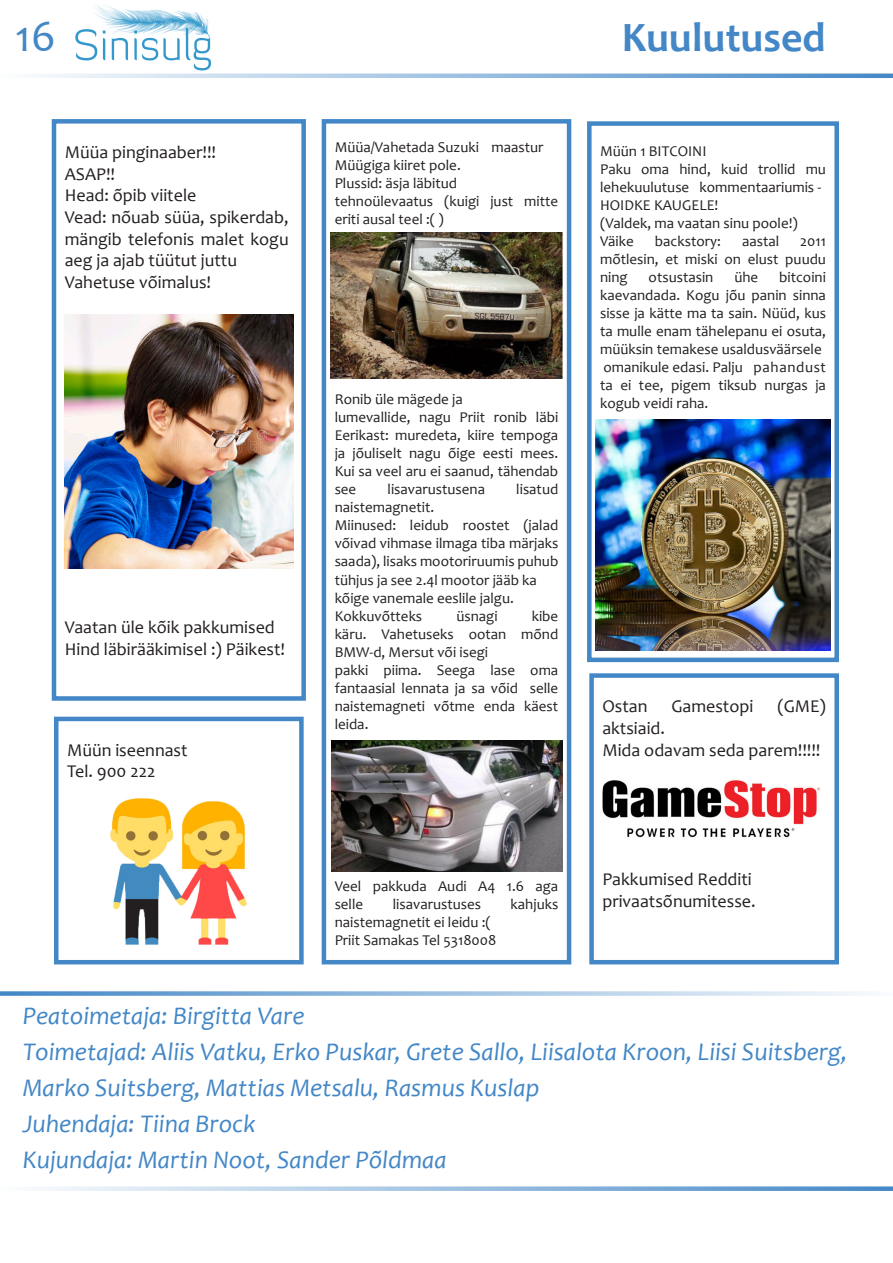
<style>
.page{position:relative;width:893px;height:1263px;background:#fff}
.page>*{position:absolute;margin:0;border:0;box-sizing:border-box;transform-origin:0 0}
.t1{font:45px "Candara";color:#4387c7}
.t2{font:700 42px "Candara";color:#4387c7}
.t3{font:italic 25.5px/36px "Candara";color:#4387c7}
.t4{font:18px/21.6px "Candara";color:#231f20}
.t5{font:15px/18px "Candara";color:#231f20}
</style>
<div class="page">
<svg style="left:37px;top:74px;width:856px;height:4px"></svg>
<svg style="left:37px;top:1186px;width:856px;height:5px"></svg>
<img style="left:75px;top:5px;width:136px;height:65px">
<svg style="left:0;top:991px;width:869px;height:5px"></svg>
<div style="left:587px;top:121px;width:252px;height:541px;border:4px solid #4387c7"></div>
<div style="left:589px;top:673px;width:250px;height:291px;border:4px solid #4387c7"></div>
<div style="left:52px;top:119px;width:254px;height:582px;border:4px solid #4387c7"></div>
<div style="left:322px;top:119px;width:249px;height:845px;border:4px solid #4387c7"></div>
<div style="left:54px;top:717px;width:250px;height:247px;border:4px solid #4387c7"></div>
<img style="left:595px;top:420px;width:236px;height:231px">
<img style="left:602px;top:780px;width:218px;height:58px">
<img style="left:64px;top:314px;width:229px;height:255px">
<img style="left:331px;top:233px;width:231px;height:145px">
<img style="left:331px;top:741px;width:231px;height:130px">
<img style="left:111px;top:799px;width:136px;height:145px">
<h1 class="t1" style="left:15px;top:8px;width:42px">16</h1>
<p class="t4" style="left:65px;top:141px;width:153px">Müüa pinginaaber!!!</p>
<p class="t4" style="left:65px;top:163px;width:52px">ASAP!!</p>
<p class="t4" style="left:65px;top:185px;width:133px">Head: õpib viitele</p>
<p class="t4" style="left:65px;top:206px;width:225px;text-align:justify">Vead: nõuab süüa, spikerdab, mängib telefonis malet kogu aeg ja ajab tüütut juttu</p>
<p class="t4" style="left:65px;top:271px;width:148px">Vahetuse võimalus!</p>
<p class="t4" style="left:65px;top:617px;width:212px">Vaatan üle kõik pakkumised</p>
<p class="t4" style="left:65px;top:638px;width:222px">Hind läbirääkimisel :) Päikest!</p>
<p class="t4" style="left:67px;top:739px;width:122px">Müün iseennast</p>
<p class="t4" style="left:67px;top:761px;width:90px">Tel. 900 222</p>
<p class="t5" style="left:335px;top:138px;width:210px">Müüa/Vahetada Suzuki maastur</p>
<p class="t5" style="left:335px;top:156px;width:128px">Müügiga kiiret pole.</p>
<p class="t5" style="left:335px;top:174px;width:225px">Plussid: äsja läbitud tehnoülevaatus (kuigi just mitte eriti ausal teel :( )</p>
<p class="t5" style="left:335px;top:390px;width:225px">Ronib üle mägede ja<br>lumevallide, nagu Priit ronib läbi<br>Eerikast: muredeta, kiire tempoga ja jõuliselt nagu õige eesti mees.<br>Kui sa veel aru ei saanud, tähendab see</p>
<p class="t5" style="left:388px;top:480px;width:99px">lisavarustusena</p>
<p class="t5" style="left:516px;top:480px;width:44px">lisatud</p>
<p class="t5" style="left:335px;top:498px;width:101px">naistemagnetit.</p>
<p class="t5" style="left:335px;top:516px;width:225px">Miinused: leidub roostet (jalad võivad vihmase ilmaga tiba märjaks saada), lisaks mootoriruumis puhub tühjus ja see 2.4l mootor jääb ka kõige vanemale eeslile jalgu.</p>
<p class="t5" style="left:335px;top:606px;width:89px">Kokkuvõtteks</p>
<p class="t5" style="left:456px;top:606px;width:43px">üsnagi</p>
<p class="t5" style="left:335px;top:606px;width:225px;text-indent:197px">kibe käru. Vahetuseks ootan mõnd<br>BMW-d, Mersut või isegi<br>pakki piima. Seega lase oma fantaasial lennata ja sa võid selle naistemagneti võtme enda käest leida.</p>
<p class="t2" style="left:622px;top:11px;width:205px">Kuulutused</p>
<p class="t5" style="left:600px;top:142px;width:108px">Müün 1 BITCOINI</p>
<p class="t5" style="left:600px;top:160px;width:227px">Paku oma hind, kuid trollid mu lehekuulutuse kommentaariumis -<br>HOIDKE KAUGELE!</p>
<p class="t5" style="left:600px;top:214px;width:199px">(Valdek, ma vaatan sinu poole!)</p>
<p class="t5" style="left:600px;top:232px;width:35px">Väike</p>
<p class="t5" style="left:655px;top:232px;width:67px">backstory:</p>
<p class="t5" style="left:742px;top:232px;width:39px">aastal</p>
<p class="t5" style="left:600px;top:232px;width:227px;text-align:justify;text-indent:200px">2011 mõtlesin, et miski on elust puudu ning</p>
<p class="t5" style="left:600px;top:268px;width:227px;text-indent:179px">bitcoini kaevandada. Kogu jõu panin sinna sisse ja kätte ma ta sain. Nüüd, kus ta mulle enam tähelepanu ei osuta, müüksin temakese usaldusväärsele omanikule edasi. Palju pahandust ta ei tee, pigem tiksub nurgas ja kogub veidi raha.</p>
<p class="t5" style="left:649px;top:268px;width:66px">otsustasin</p>
<p class="t5" style="left:734px;top:268px;width:25px">ühe</p>
<p class="t4" style="left:602px;top:696px;width:47px">Ostan</p>
<p class="t4" style="left:671px;top:696px;width:83px">Gamestopi</p>
<p class="t4" style="left:777px;top:696px;width:50px">(GME)</p>
<p class="t4" style="left:602px;top:717px;width:64px">aktsiaid.</p>
<p class="t4" style="left:602px;top:739px;width:220px">Mida odavam seda parem!!!!!</p>
<p class="t5" style="left:335px;top:876px;width:225px">Veel pakkuda Audi A4 1.6 aga selle</p>
<p class="t5" style="left:393px;top:894px;width:90px">lisavarustuses</p>
<p class="t5" style="left:511px;top:894px;width:49px">kahjuks</p>
<p class="t5" style="left:335px;top:912px;width:158px">naistemagnetit ei leidu :(</p>
<p class="t5" style="left:335px;top:930px;width:163px">Priit Samakas Tel 5318008</p>
<p class="t4" style="left:602px;top:868px;width:155px">Pakkumised Redditi privaatsõnumitesse.</p>
<p class="t3" style="left:23px;top:998px;width:283px">Peatoimetaja: Birgitta Vare</p>
<p class="t3" style="left:23px;top:1034px;width:826px">Toimetajad: Aliis Vatku, Erko Puskar, Grete Sallo, Liisalota Kroon, Liisi Suitsberg,<br>Marko Suitsberg, Mattias Metsalu, Rasmus Kuslap</p>
<p class="t3" style="left:23px;top:1106px;width:234px">Juhendaja: Tiina Brock</p>
<p class="t3" style="left:23px;top:1142px;width:426px">Kujundaja: Martin Noot, Sander Põldmaa</p>
</div>
